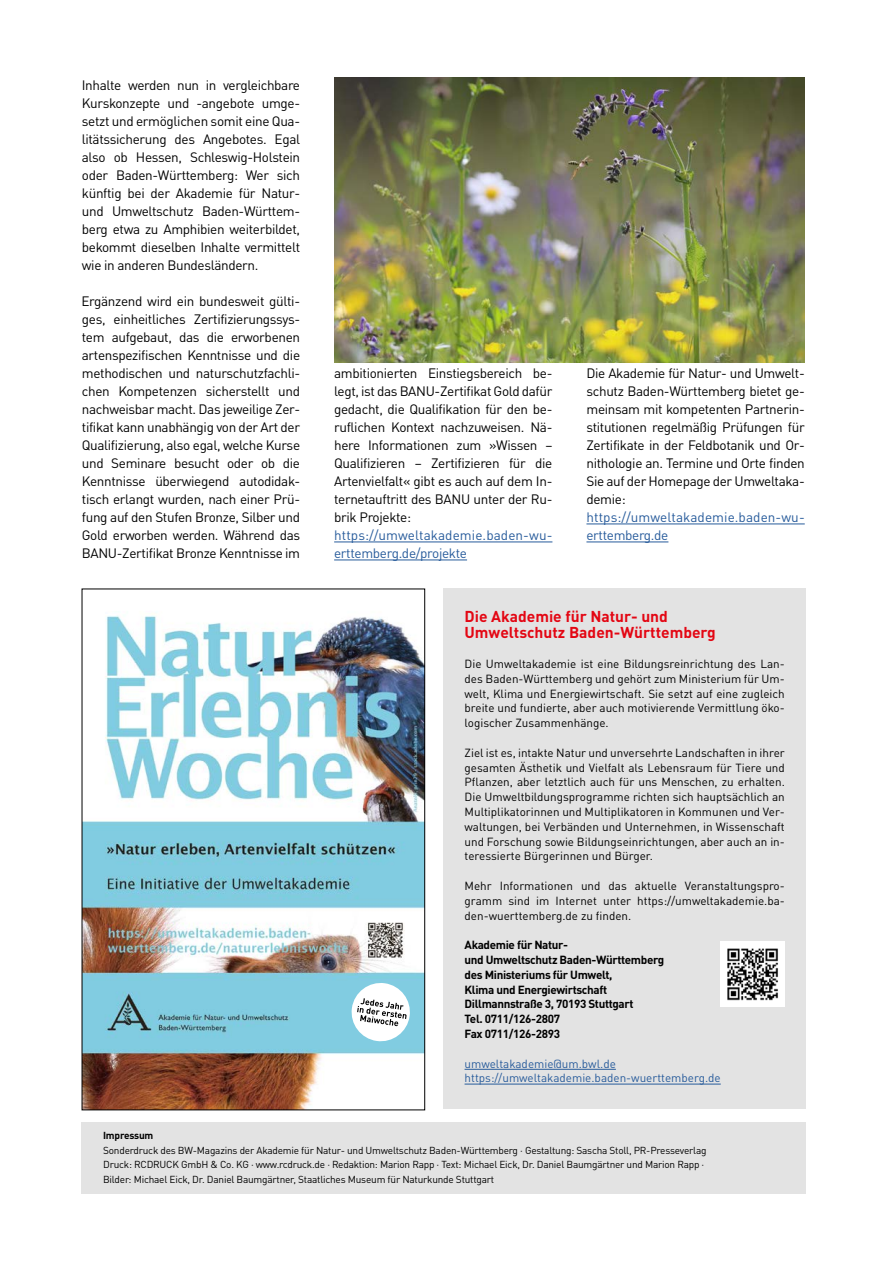
<style>
.page{position:relative;width:893px;height:1263px;background:#fff}
.page>*{position:absolute;margin:0;border:0;box-sizing:border-box;transform-origin:0 0}
.t1{font:700 15.6px/16.5px "DINOT";color:#e30613}
.t2{font:13.5px/18px "DINOT";letter-spacing:-.025em;color:#000;text-align:justify}
.t3{font:13.5px/18px "DINOT";letter-spacing:.005em;color:#275b9b}
.t4{font:11.7px/14.9px "DINOT";color:#000;text-align:justify}
.t5{font:700 11.7px/14.9px "DINOT";letter-spacing:-.03em;color:#000}
.t6{font:11.7px "DINOT";color:#275b9b}
.t7{font:10.05px "DINOT";letter-spacing:-.02em;color:#000}
.t8{font:700 10.05px "DINOT";letter-spacing:-.02em;color:#000}
</style>
<div class="page">
<div style="left:443px;top:589px;width:363px;height:520px;background:#e3e3e3"></div>
<hr style="left:465px;top:1069px;width:151px;height:1px;background:#275b9b">
<hr style="left:465px;top:1084px;width:256px;height:1px;background:#275b9b">
<img style="left:84px;top:615px;width:339px;height:493px">
<img style="left:720px;top:941px;width:65px;height:65px">
<div style="left:82px;top:1123px;width:724px;height:71px;background:#e3e3e3"></div>
<hr style="left:334px;top:542px;width:218px;height:1px;background:#275b9b">
<hr style="left:334px;top:560px;width:133px;height:1px;background:#275b9b">
<hr style="left:586px;top:524px;width:219px;height:1px;background:#275b9b">
<hr style="left:586px;top:542px;width:82px;height:1px;background:#275b9b">
<svg style="left:350px;top:981px;width:62px;height:62px"></svg>
<img style="left:334px;top:78px;width:471px;height:284px">
<p class="t2" style="left:82px;top:76px;width:220px">Inhalte werden nun in vergleichbare Kurskonzepte und -angebote umge&shy;setzt und ermöglichen somit eine Qua&shy;litätssicherung des Angebotes. Egal also ob Hessen, Schleswig-Holstein oder Baden-Württemberg: Wer sich künftig bei der Akademie für Natur&shy;und Umweltschutz Baden-Württem&shy;berg etwa zu Amphibien weiterbildet, bekommt dieselben Inhalte vermittelt wie in anderen Bundesländern.</p>
<p class="t2" style="left:82px;top:292px;width:220px">Ergänzend wird ein bundesweit gülti&shy;ges, einheitliches Zertifizierungssys&shy;tem aufgebaut, das die erworbenen artenspezifischen Kenntnisse und die methodischen und naturschutzfachli&shy;chen Kompetenzen sicherstellt und nachweisbar macht. Das jeweilige Zer&shy;tifikat kann unabhängig von der Art der Qualifizierung, also egal, welche Kurse und Seminare besucht oder ob die Kenntnisse überwiegend autodidak&shy;tisch erlangt wurden, nach einer Prü&shy;fung auf den Stufen Bronze, Silber und Gold erworben werden. Während das BANU-Zertifikat Bronze Kenntnisse im</p>
<p class="t2" style="left:334px;top:364px;width:220px">ambitionierten Einstiegsbereich be&shy;legt, ist das BANU-Zertifikat Gold dafür gedacht, die Qualifikation für den be&shy;ruflichen Kontext nachzuweisen. Nä&shy;here Informationen zum »Wissen – Qualifizieren – Zertifizieren für die Artenvielfalt« gibt es auch auf dem In&shy;ternetauftritt des BANU unter der Ru&shy;brik Projekte:</p>
<p class="t3" style="left:334px;top:526px;width:220px">https://umweltakademie.baden-wu&shy;erttemberg.de/projekte</p>
<p class="t2" style="left:586px;top:364px;width:220px">Die Akademie für Natur- und Umwelt&shy;schutz Baden-Württemberg bietet ge&shy;meinsam mit kompetenten Partnerin&shy;stitutionen regelmäßig Prüfungen für Zertifikate in der Feldbotanik und Or&shy;nithologie an. Termine und Orte finden Sie auf der Homepage der Umweltaka&shy;demie:</p>
<p class="t3" style="left:586px;top:508px;width:220px">https://umweltakademie.baden-wu&shy;erttemberg.de</p>
<h1 class="t1" style="left:465px;top:608px;width:253px">Die Akademie für Natur- und<br>Umweltschutz Baden-Württemberg</h1>
<p class="t4" style="left:465px;top:656px;width:322px">Die Umweltakademie ist eine Bildungsreinrichtung des Lan&shy;des Baden-Württemberg und gehört zum Ministerium für Um&shy;welt, Klima und Energiewirtschaft. Sie setzt auf eine zugleich breite und fundierte, aber auch motivierende Vermittlung öko&shy;logischer Zusammenhänge.</p>
<p class="t4" style="left:465px;top:745px;width:322px">Ziel ist es, intakte Natur und unversehrte Landschaften in ihrer gesamten Ästhetik und Vielfalt als Lebensraum für Tiere und Pflanzen, aber letztlich auch für uns Menschen, zu erhalten.<br>Die Umweltbildungsprogramme richten sich hauptsächlich an Multiplikatorinnen und Multiplikatoren in Kommunen und Ver&shy;waltungen, bei Verbänden und Unternehmen, in Wissenschaft und Forschung sowie Bildungseinrichtungen, aber auch an in&shy;teressierte Bürgerinnen und Bürger.</p>
<p class="t4" style="left:465px;top:878px;width:322px">Mehr Informationen und das aktuelle Veranstaltungspro&shy;gramm sind im Internet unter https://umweltakademie.ba&shy;den-wuerttemberg.de zu finden.</p>
<p class="t5" style="left:465px;top:937px;width:201px">Akademie für Natur-<br>und Umweltschutz Baden-Württemberg des Ministeriums für Umwelt,<br>Klima und Energiewirtschaft</p>
<p class="t5" style="left:465px;top:996px;width:171px">Dillmannstraße 3, 70193 Stuttgart</p>
<p class="t5" style="left:465px;top:1011px;width:97px">Tel. 0711/126-2807</p>
<p class="t5" style="left:465px;top:1026px;width:97px">Fax 0711/126-2893</p>
<p class="t6" style="left:465px;top:1056px;width:153px">umweltakademie@um.bwl.de</p>
<p class="t6" style="left:465px;top:1071px;width:258px">https://umweltakademie.baden-wuerttemberg.de</p>
<h1 class="t8" style="left:103px;top:1129px;width:52px">Impressum</h1>
<p class="t7" style="left:103px;top:1144px;width:605px">Sonderdruck des BW-Magazins der Akademie für Natur- und Umweltschutz Baden-Württemberg · Gestaltung: Sascha Stoll, PR-Presseverlag</p>
<p class="t7" style="left:103px;top:1158px;width:603px">Druck: RCDRUCK GmbH &amp; Co. KG · www.rcdruck.de · Redaktion: Marion Rapp · Text: Michael Eick, Dr. Daniel Baumgärtner und Marion Rapp ·</p>
<p class="t7" style="left:103px;top:1173px;width:393px">Bilder: Michael Eick, Dr. Daniel Baumgärtner, Staatliches Museum für Naturkunde Stuttgart</p>
</div>
